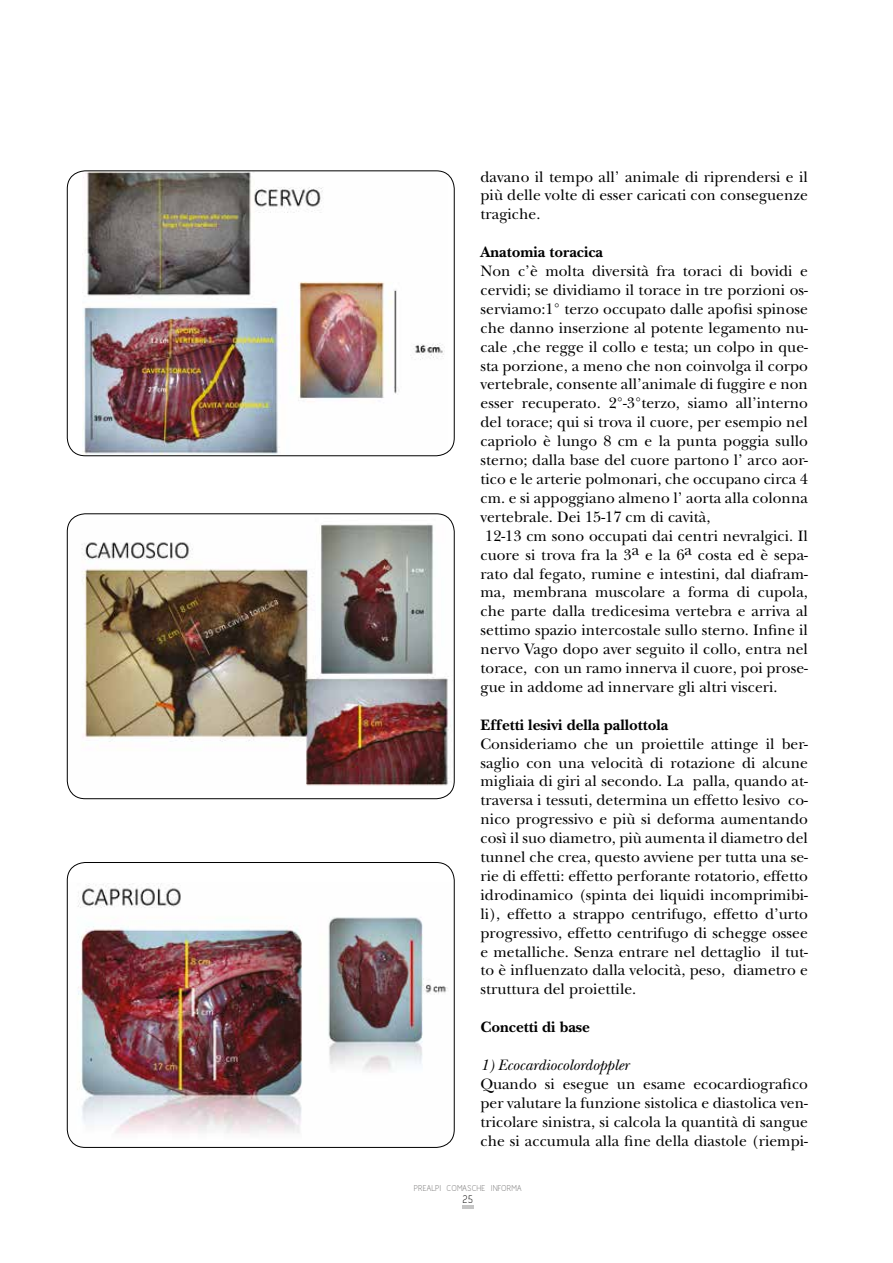
<style>
.page{position:relative;width:893px;height:1263px;background:#fff}
.page>*{position:absolute;margin:0;border:0;box-sizing:border-box;transform-origin:0 0}
.t1{font:15.75px/18.9px "New Baskerville";letter-spacing:.005em;color:#000;text-align:justify}
.t2{font:700 15.75px "New Baskerville";color:#000}
.t3{font:italic 15.75px "New Baskerville";letter-spacing:.005em;color:#000}
.t4{font:13.5px "Acid";color:#000}
.t5{font:10.5px "Acid";letter-spacing:.01em;color:#706f6f}
</style>
<div class="page">
<hr style="left:462px;top:1205px;width:12px;height:4px;background:#c6c6c6">
<img style="left:82px;top:171px;width:366px;height:285px">
<div style="left:67px;top:170px;width:388px;height:286px;border:1px solid #000;border-radius:18px"></div>
<img style="left:67px;top:514px;width:386px;height:280px">
<div style="left:67px;top:513px;width:388px;height:286px;border:1px solid #000;border-radius:18px"></div>
<img style="left:67px;top:883px;width:383px;height:264px">
<div style="left:67px;top:862px;width:388px;height:286px;border:1px solid #000;border-radius:18px"></div>
<p class="t1" style="left:480px;top:167px;width:329px">davano il tempo all’ animale di riprendersi e il più delle volte di esser caricati con conseguenze tragiche.</p>
<p class="t2" style="left:480px;top:243px;width:124px">Anatomia toracica</p>
<p class="t1" style="left:480px;top:262px;width:329px;text-align:left">Non c’è molta diversità fra toraci di bovidi e cervidi; se dividiamo il torace in tre porzioni os&shy;serviamo:1° terzo occupato dalle apofisi spinose che danno inserzione al potente legamento nu&shy;cale ,che regge il collo e testa; un colpo in que&shy;sta porzione, a meno che non coinvolga il corpo vertebrale, consente all’animale di fuggire e non esser recuperato. 2°-3°terzo, siamo all’interno del torace; qui si trova il cuore, per esempio nel capriolo è lungo 8 cm e la punta poggia sullo sterno; dalla base del cuore partono l’ arco aor&shy;tico e le arterie polmonari, che occupano circa 4 cm. e si appoggiano almeno l’ aorta alla colonna vertebrale. Dei 15-17 cm di cavità,<br>12-13 cm sono occupati dai centri nevralgici. Il cuore si trova fra la 3a e la 6a costa ed è sepa&shy;rato dal fegato, rumine e intestini, dal diafram&shy;ma, membrana muscolare a forma di cupola, che parte dalla tredicesima vertebra e arriva al settimo spazio intercostale sullo sterno. Infine il nervo Vago dopo aver seguito il collo, entra nel torace, con un ramo innerva il cuore, poi prose&shy;gue in addome ad innervare gli altri visceri.</p>
<p class="t2" style="left:480px;top:715px;width:189px">Effetti lesivi della pallottola</p>
<p class="t1" style="left:480px;top:734px;width:329px">Consideriamo che un proiettile attinge il ber&shy;saglio con una velocità di rotazione di alcune migliaia di giri al secondo. La palla, quando at&shy;traversa i tessuti, determina un effetto lesivo co&shy;nico progressivo e più si deforma aumentando così il suo diametro, più aumenta il diametro del tunnel che crea, questo avviene per tutta una se&shy;rie di effetti: effetto perforante rotatorio, effetto idrodinamico (spinta dei liquidi incomprimibi&shy;li), effetto a strappo centrifugo, effetto d’urto progressivo, effetto centrifugo di schegge ossee e metalliche. Senza entrare nel dettaglio il tut&shy;to è influenzato dalla velocità, peso, diametro e struttura del proiettile.</p>
<p class="t2" style="left:480px;top:1018px;width:111px">Concetti di base</p>
<p class="t3" style="left:480px;top:1056px;width:150px">1) Ecocardiocolordoppler</p>
<p class="t1" style="left:480px;top:1074px;width:329px">Quando si esegue un esame ecocardiografico per valutare la funzione sistolica e diastolica ven&shy;tricolare sinistra, si calcola la quantità di sangue che si accumula alla fine della diastole (riempi-</p>
<p class="t5" style="left:414px;top:1184px;width:109px">PREALPI COMASCHE INFORMA</p>
<p class="t4" style="left:462px;top:1194px;width:12px">25</p>
</div>
